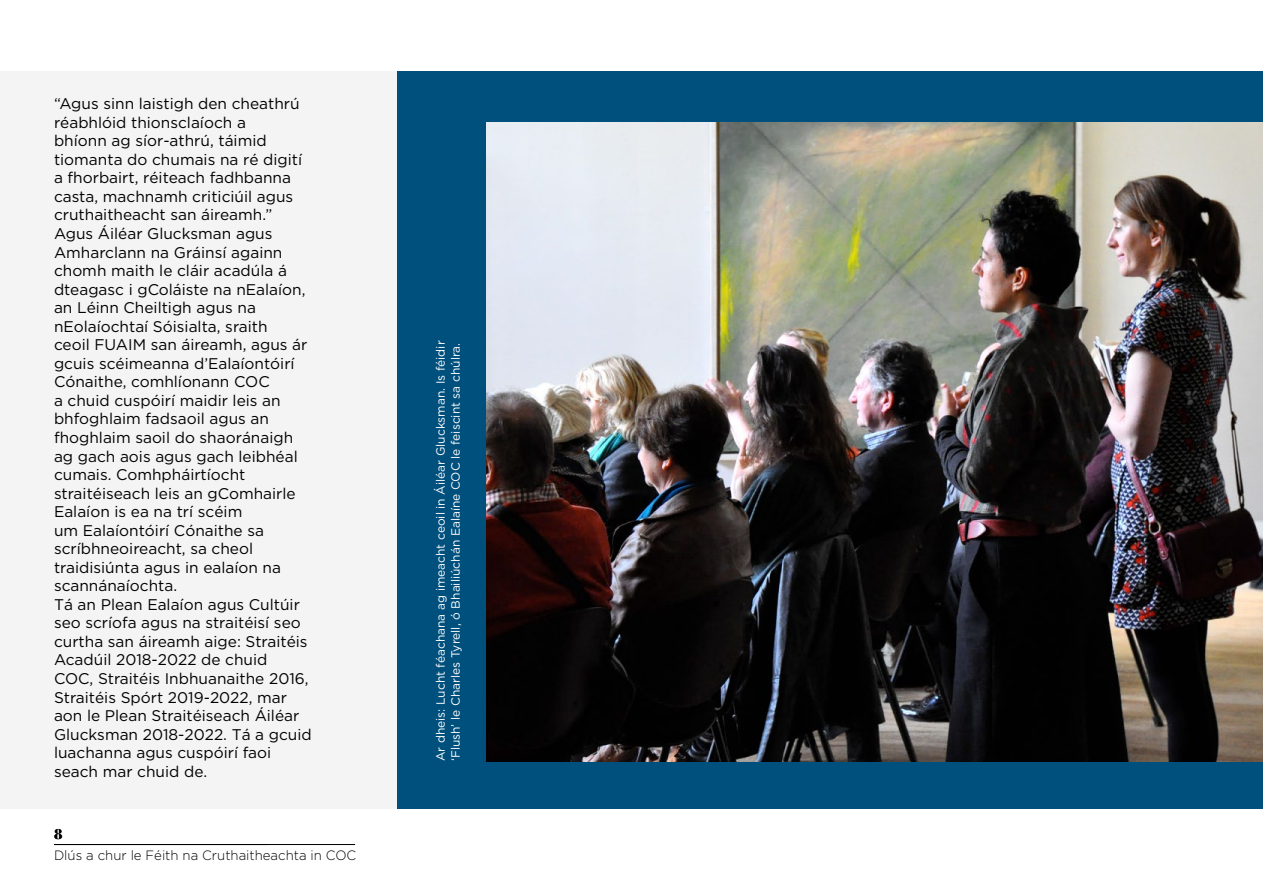
<style>
.page{position:relative;width:1263px;height:893px;background:#fff}
.page>*{position:absolute;margin:0;border:0;box-sizing:border-box;transform-origin:0 0}
.t1{font:15.45px/18.6px "Gotham HTF";color:#000}
.t2{font:700 15px "Bauer Bod DEE";color:#000}
.t3{font:300 13.5px "Gotham HTF";color:#000}
.t4{font:12px/15px "Gotham HTF";color:#fff}
</style>
<div class="page">
<div style="left:0;top:71px;width:1263px;height:738px;background:#f4f4f4"></div>
<div style="left:398px;top:71px;width:865px;height:738px;background:#00507e"></div>
<img style="left:487px;top:123px;width:776px;height:638px">
<hr style="left:54px;top:844px;width:301px;height:1px;background:#000">
<p class="t1" style="left:54px;top:94px;width:259px">“Agus sinn laistigh den cheathrú réabhlóid thionsclaíoch a<br>bhíonn ag síor-athrú, táimid tiomanta do chumais na ré digití a fhorbairt, réiteach fadhbanna casta, machnamh criticiúil agus cruthaitheacht san áireamh.”<br>Agus Áiléar Glucksman agus<br>Amharclann na Gráinsí againn chomh maith le cláir acadúla á dteagasc i gColáiste na nEalaíon, an Léinn Cheiltigh agus na nEolaíochtaí Sóisialta, sraith<br>ceoil FUAIM san áireamh, agus ár gcuis scéimeanna d’Ealaíontóirí<br>Cónaithe, comhlíonann COC<br>a chuid cuspóirí maidir leis an bhfoghlaim fadsaoil agus an fhoghlaim saoil do shaoránaigh ag gach aois agus gach leibhéal cumais. Comhpháirtíocht straitéiseach leis an gComhairle<br>Ealaíon is ea na trí scéim<br>um Ealaíontóirí Cónaithe sa scríbhneoireacht, sa cheol traidisiúnta agus in ealaíon na scannánaíochta.<br>Tá an Plean Ealaíon agus Cultúir seo scríofa agus na straitéisí seo curtha san áireamh aige: Straitéis<br>Acadúil 2018-2022 de chuid<br>COC, Straitéis Inbhuanaithe 2016,<br>Straitéis Spórt 2019-2022, mar aon le Plean Straitéiseach Áiléar<br>Glucksman 2018-2022. Tá a gcuid luachanna agus cuspóirí faoi seach mar chuid de.</p>
<p class="t2" style="left:54px;top:825px;width:10px">8</p>
<p class="t3" style="left:54px;top:848px;width:304px">Dlús a chur le Féith na Cruthaitheachta in COC</p>
<p class="t4" style="left:433px;top:761px;width:422px;rotate:-90deg">Ar dheis: Lucht féachana ag imeacht ceoil in Áiléar Glucksman. Is féidir ‘Flush’ le Charles Tyrell, ó Bhailiúchán Ealaíne COC le feiscint sa chúlra.</p>
</div>
